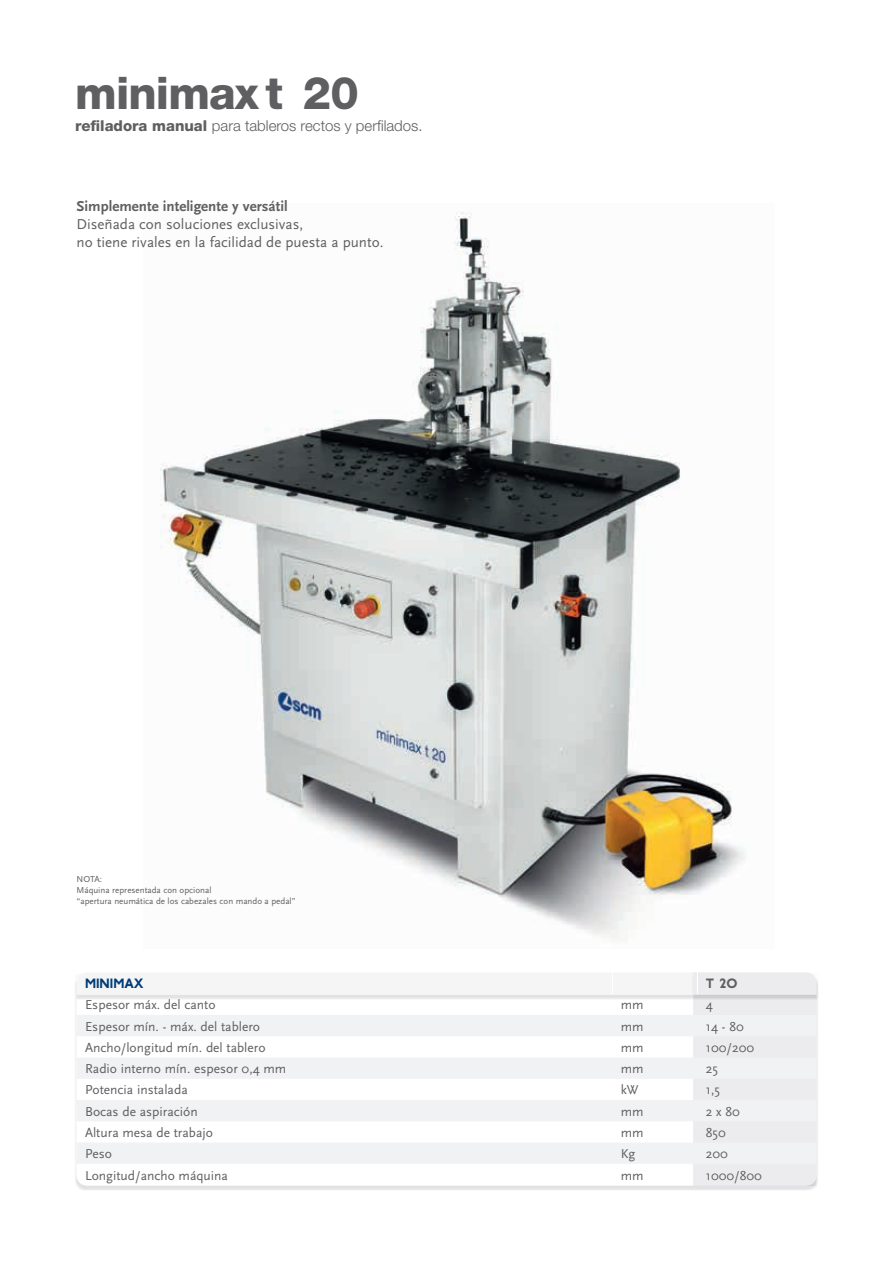
<style>
.page{position:relative;width:893px;height:1263px;background:#fff}
.page>*{position:absolute;margin:0;border:0;box-sizing:border-box;transform-origin:0 0}
.t1{font:800 45px "Helvetica Neue";letter-spacing:-.02em;color:#5f5f62}
.t2{font:15px/18px "Scala Sans";color:#5f5f62}
.t3{font:300 15px "Helvetica Neue";color:#5f5f62}
.t4{font:700 15px "Scala Sans";color:#5f5f62}
.t5{font:13.5px "Scala Sans";color:#5f5f62}
.t6{font:800 13.5px "P22 Underground";color:#003d78}
.t7{font:800 13.5px "P22 Underground";color:#5f5f62}
.t8{font:9px/11.2px "Scala Sans";color:#5f5f62}
.s1{font-weight:800}
</style>
<div class="page">
<img style="left:160px;top:212px;width:586px;height:727px">
<img style="left:75px;top:975px;width:2px;height:25px">
<img style="left:816px;top:974px;width:2px;height:26px">
<div style="left:693px;top:1000px;width:123px;height:185px;background:#ececee"></div>
<svg style="left:77px;top:1015px;width:739px;height:64px;fill:#f1f2f3"></svg>
<svg style="left:77px;top:1100px;width:739px;height:64px;fill:#f1f2f3"></svg>
<svg style="left:77px;top:972px;width:739px;height:22px"></svg>
<h1 class="t1" style="left:75px;top:66px;width:285px">minimax t 20</h1>
<p class="t3" style="left:75px;top:117px;width:349px"><span class="s1">refiladora manual</span> para tableros rectos y perfilados.</p>
<p class="t4" style="left:77px;top:198px;width:213px">Simplemente inteligente y versátil</p>
<p class="t2" style="left:77px;top:215px;width:308px">Diseñada con soluciones exclusivas,<br>no tiene rivales en la facilidad de puesta a punto.</p>
<p class="t8" style="left:77px;top:873px;width:221px">NOTA:<br>Máquina representada con opcional<br>“apertura neumática de los cabezales con mando a pedal”</p>
<p class="t6" style="left:85px;top:975px;width:60px">MINIMAX</p>
<p class="t7" style="left:706px;top:975px;width:33px">T 2O</p>
<p class="t5" style="left:85px;top:998px;width:132px">Espesor máx. del canto</p>
<p class="t5" style="left:621px;top:998px;width:24px">mm</p>
<p class="t5" style="left:706px;top:998px;width:9px">4</p>
<p class="t5" style="left:85px;top:1019px;width:177px">Espesor mín. - máx. del tablero</p>
<p class="t5" style="left:621px;top:1019px;width:24px">mm</p>
<p class="t5" style="left:706px;top:1019px;width:39px">14 - 80</p>
<p class="t5" style="left:85px;top:1040px;width:182px">Ancho/longitud mín. del tablero</p>
<p class="t5" style="left:621px;top:1040px;width:24px">mm</p>
<p class="t5" style="left:706px;top:1040px;width:50px">100/200</p>
<p class="t5" style="left:85px;top:1061px;width:203px">Radio interno mín. espesor 0,4 mm</p>
<p class="t5" style="left:621px;top:1061px;width:24px">mm</p>
<p class="t5" style="left:706px;top:1061px;width:14px">25</p>
<p class="t5" style="left:85px;top:1083px;width:104px">Potencia instalada</p>
<p class="t5" style="left:621px;top:1083px;width:19px">kW</p>
<p class="t5" style="left:706px;top:1083px;width:16px">1,5</p>
<p class="t5" style="left:85px;top:1104px;width:114px">Bocas de aspiración</p>
<p class="t5" style="left:621px;top:1104px;width:24px">mm</p>
<p class="t5" style="left:706px;top:1104px;width:35px">2 x 80</p>
<p class="t5" style="left:85px;top:1125px;width:129px">Altura mesa de trabajo</p>
<p class="t5" style="left:621px;top:1125px;width:24px">mm</p>
<p class="t5" style="left:706px;top:1125px;width:22px">850</p>
<p class="t5" style="left:85px;top:1146px;width:29px">Peso</p>
<p class="t5" style="left:621px;top:1146px;width:16px">Kg</p>
<p class="t5" style="left:706px;top:1146px;width:24px">200</p>
<p class="t5" style="left:85px;top:1168px;width:144px">Longitud/ancho máquina</p>
<p class="t5" style="left:621px;top:1168px;width:24px">mm</p>
<p class="t5" style="left:706px;top:1168px;width:57px">1000/800</p>
</div>
